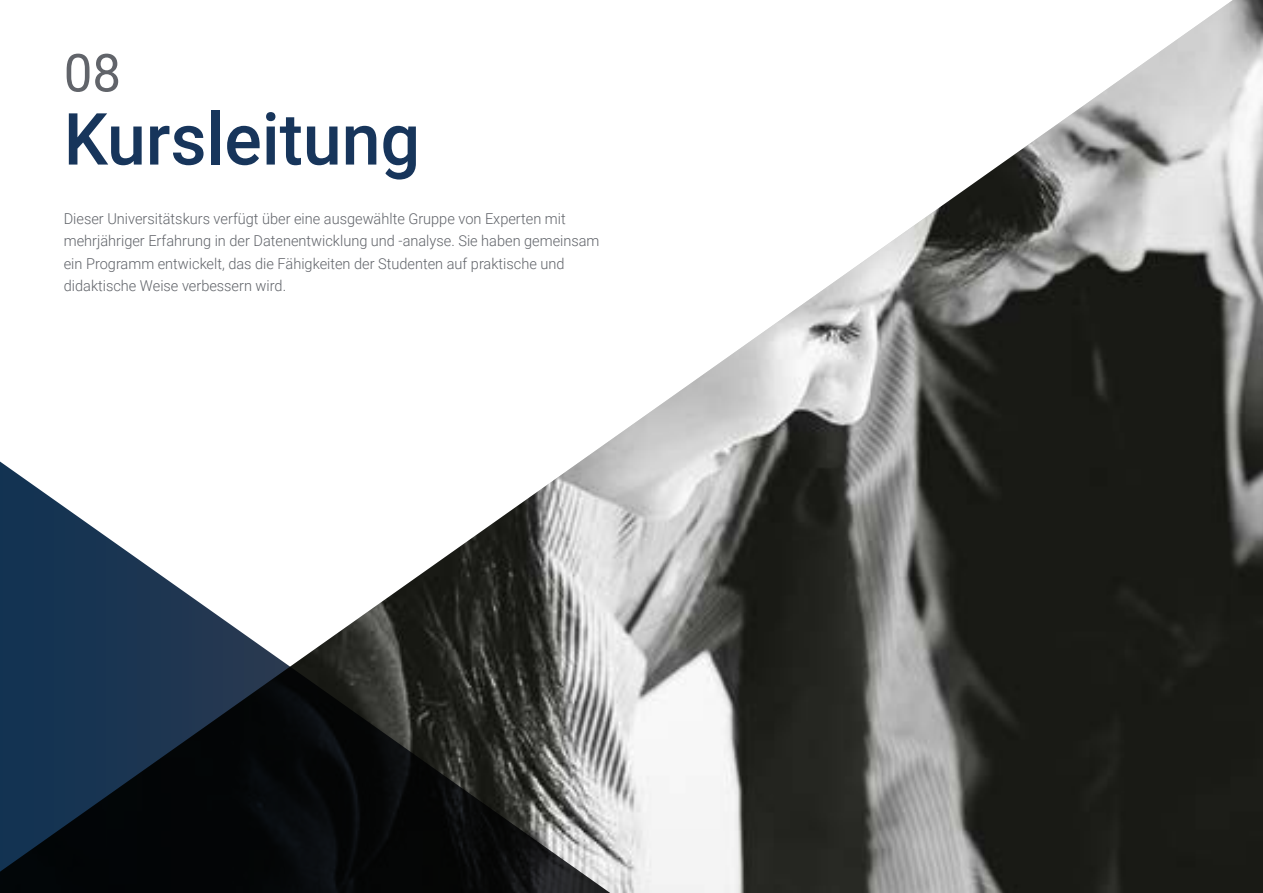
<style>
.page{position:relative;width:1263px;height:893px;background:#fff}
.page>*{position:absolute;margin:0;border:0;box-sizing:border-box;transform-origin:0 0}
.t1{font:500 72px "Roboto";color:#17355b}
.t2{font:52.5px "Roboto";color:#61646a}
.t3{font:300 15px/22.5px "Roboto";color:#61646a}
</style>
<div class="page">
<img style="left:602px;top:0;width:661px;height:893px">
<svg style="left:0;top:446px;width:640px;height:447px"></svg>
<h2 class="t2" style="left:64px;top:36px;width:59px">08</h2>
<h1 class="t1" style="left:64px;top:89px;width:358px">Kursleitung</h1>
<p class="t3" style="left:64px;top:207px;width:537px">Dieser Universitätskurs verfügt über eine ausgewählte Gruppe von Experten mit mehrjähriger Erfahrung in der Datenentwicklung und -analyse. Sie haben gemeinsam ein Programm entwickelt, das die Fähigkeiten der Studenten auf praktische und didaktische Weise verbessern wird.</p>
</div>
